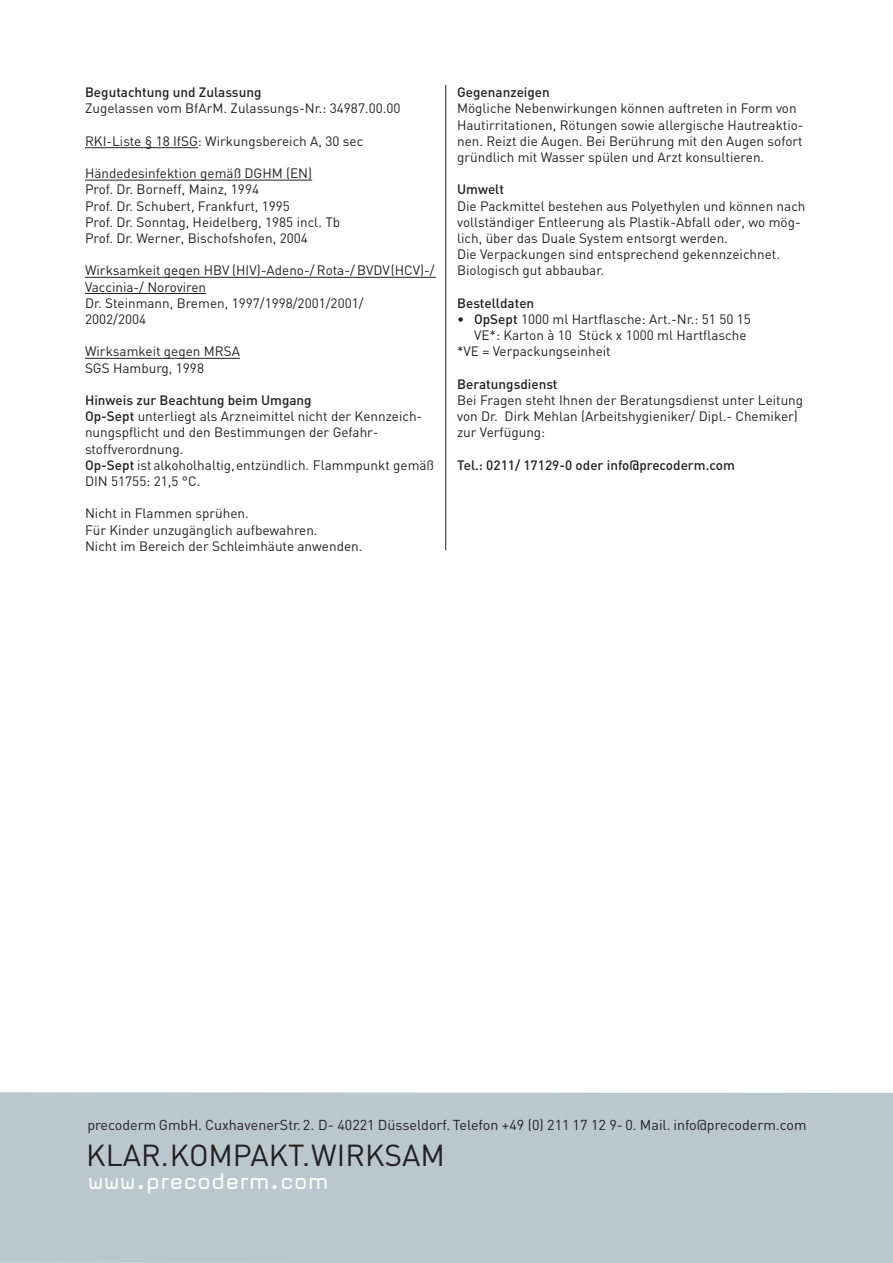
<style>
.page{position:relative;width:893px;height:1263px;background:#fff}
.page>*{position:absolute;margin:0;border:0;box-sizing:border-box;transform-origin:0 0}
.t1{font:30px "DIN";color:#231f20}
.t2{font:25.5px "Magda Clean";color:#fff}
.t3{font:14.25px "DIN";color:#231f20}
.t4{font:13.5px/16.2px "DIN";color:#231f20}
.t5{font:500 13.5px "DIN";color:#231f20}
.s1{font-weight:500}
</style>
<div class="page">
<hr style="left:85px;top:147px;width:113px;height:1px;background:#231f20">
<hr style="left:85px;top:180px;width:227px;height:1px;background:#231f20">
<hr style="left:85px;top:277px;width:351px;height:1px;background:#231f20">
<hr style="left:85px;top:293px;width:121px;height:1px;background:#231f20">
<hr style="left:85px;top:358px;width:155px;height:1px;background:#231f20">
<hr style="left:445px;top:85px;width:1px;height:465px;background:#231f20">
<div style="left:0;top:1092px;width:893px;height:171px;background:#bac7cf"></div>
<p class="t5" style="left:85px;top:84px;width:178px">Begutachtung und Zulassung</p>
<p class="t4" style="left:85px;top:100px;width:317px">Zugelassen vom BfArM. Zulassungs-Nr.: 34987.00.00</p>
<p class="t4" style="left:85px;top:133px;width:280px">RKI-Liste § 18 IfSG: Wirkungsbereich A, 30 sec</p>
<p class="t4" style="left:85px;top:165px;width:257px">Händedesinfektion gemäß DGHM (EN)<br>Prof. Dr. Borneff, Mainz, 1994<br>Prof. Dr. Schubert, Frankfurt, 1995<br>Prof. Dr. Sonntag, Heidelberg, 1985 incl. Tb Prof. Dr. Werner, Bischofshofen, 2004</p>
<p class="t4" style="left:85px;top:262px;width:351px">Wirksamkeit gegen HBV (HIV)-Adeno-/ Rota-/ BVDV(HCV)-/ Vaccinia-/ Noroviren<br>Dr. Steinmann, Bremen, 1997/1998/2001/2001/<br>2002/2004</p>
<p class="t4" style="left:85px;top:343px;width:156px">Wirksamkeit gegen MRSA<br>SGS Hamburg, 1998</p>
<p class="t4" style="left:85px;top:392px;width:351px"><span class="s1">Hinweis zur Beachtung beim Umgang<br>Op-Sept</span> unterliegt als Arzneimittel nicht der Kennzeich&shy;nungspflicht und den Bestimmungen der Gefahr&shy;stoffverordnung.<br><span class="s1">Op-Sept</span> istalkoholhaltig,entzündlich. Flammpunkt gemäß DIN 51755: 21,5 °C.</p>
<p class="t4" style="left:85px;top:505px;width:279px">Nicht in Flammen sprühen.<br>Für Kinder unzugänglich aufbewahren.<br>Nicht im Bereich der Schleimhäute anwenden.</p>
<p class="t5" style="left:457px;top:84px;width:94px">Gegenanzeigen</p>
<p class="t4" style="left:457px;top:100px;width:348px">Mögliche Nebenwirkungen können auftreten in Form von Hautirritationen, Rötungen sowie allergische Hautreaktio&shy;nen. Reizt die Augen. Bei Berührung mit den Augen sofort gründlich mit Wasser spülen und Arzt konsultieren.</p>
<p class="t5" style="left:457px;top:181px;width:48px">Umwelt</p>
<p class="t4" style="left:457px;top:197px;width:350px">Die Packmittel bestehen aus Polyethylen und können nach vollständiger Entleerung als Plastik-Abfall oder, wo mög&shy;lich, über das Duale System entsorgt werden.<br>Die Verpackungen sind entsprechend gekennzeichnet.<br>Biologisch gut abbaubar.</p>
<p class="t5" style="left:457px;top:294px;width:79px">Bestelldaten</p>
<p class="t4" style="left:457px;top:311px;width:295px">• <span class="s1">OpSept</span> 1000 ml Hartflasche: Art.-Nr.: 51 50 15</p>
<p class="t4" style="left:474px;top:327px;width:274px">VE*: Karton à 10 Stück x 1000 ml Hartflasche</p>
<p class="t4" style="left:457px;top:343px;width:155px">*VE = Verpackungseinheit</p>
<p class="t5" style="left:457px;top:375px;width:102px">Beratungsdienst</p>
<p class="t4" style="left:457px;top:392px;width:348px">Bei Fragen steht Ihnen der Beratungsdienst unter Leitung von Dr. Dirk Mehlan (Arbeitshygieniker/ Dipl.- Chemiker) zur Verfügung:</p>
<p class="t5" style="left:457px;top:456px;width:279px">Tel.: 0211/ 17129-0 oder info@precoderm.com</p>
<p class="t3" style="left:87px;top:1116px;width:721px">precoderm GmbH. CuxhavenerStr. 2. D- 40221 Düsseldorf. Telefon +49 (0) 211 17 12 9- 0. Mail. info@precoderm.com</p>
<h2 class="t2" style="left:88px;top:1168px;width:243px">www.precoderm.com</h2>
<h1 class="t1" style="left:86px;top:1136px;width:360px">KLAR. KOMPAKT. WIRKSAM</h1>
</div>
